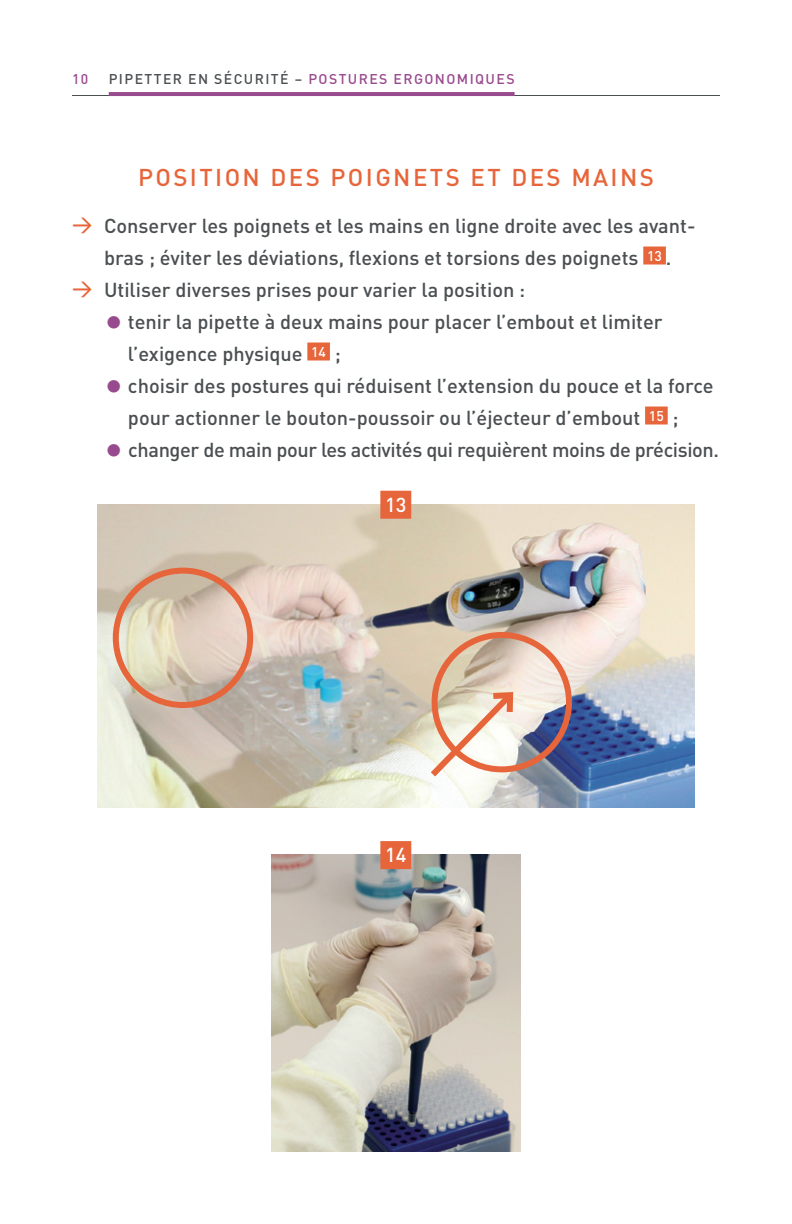
<style>
.page{position:relative;width:792px;height:1224px;background:#fff}
.page>*{position:absolute;margin:0;border:0;box-sizing:border-box;transform-origin:0 0}
.t1{font:500 24px "DIN";color:#e7653a}
.t2{font:500 20px/32px "DIN";color:#4a4f51}
.t3{font:500 20px "DIN";letter-spacing:-.02em;color:#4a4f51}
.t4{font:500 20px "DIN";color:#fff}
.t5{font:500 14px "DIN";letter-spacing:.1em;color:#984a8e}
.s1{color:#4a4f51}
.s2{color:#e7653a}
.s3{font-size:38px;color:#984a8e}
</style>
<div class="page">
<hr style="left:72px;top:95px;width:648px;height:1px;background:#4a4f51">
<hr style="left:109px;top:92px;width:406px;height:4px;background:#984a8e">
<div style="left:643px;top:247px;width:23px;height:18px;background:#e7653a"></div>
<div style="left:307px;top:343px;width:23px;height:18px;background:#e7653a"></div>
<div style="left:645px;top:407px;width:23px;height:18px;background:#e7653a"></div>
<img style="left:98px;top:504px;width:596px;height:304px">
<img style="left:272px;top:855px;width:248px;height:297px">
<div style="left:380px;top:491px;width:31px;height:28px;background:#e7653a"></div>
<div style="left:380px;top:841px;width:31px;height:28px;background:#e7653a"></div>
<svg style="left:424px;top:687px;width:95px;height:96px"></svg>
<div style="left:113px;top:568px;width:140px;height:140px;border:6px solid #e7653a;border-radius:50%"></div>
<div style="left:432px;top:632px;width:140px;height:140px;border:6px solid #e7653a;border-radius:50%"></div>
<p class="t5" style="left:72px;top:70px;width:18px">10</p>
<p class="t5" style="left:109px;top:70px;width:407px"><span class="s1">PIPETtER EN SÉCURITÉ –</span> POSTURES ERGONOMIQUES</p>
<p class="t1" style="left:138px;top:162px;width:34px">Positiondespoignetsetdesmains</p>
<p class="t2" style="left:72px;top:209px;width:625px"><span class="s2">&gt;</span> Conserver les poignets et les mains en ligne droite avec les avant-</p>
<p class="t2" style="left:104px;top:241px;width:569px">bras ; éviter les déviations, flexions et torsions des poignets <sup>13</sup> .</p>
<p class="t2" style="left:72px;top:273px;width:455px"><span class="s2">&gt;</span> Utiliser diverses prises pour varier la position :</p>
<p class="t2" style="left:128px;top:305px;width:536px;text-indent:-24px"><span class="s3">•</span> tenir la pipette à deux mains pour placer l’embout et limiter l’exigence physique <sup>14</sup> ;</p>
<p class="t2" style="left:104px;top:369px;width:611px;text-align:center"><span class="s3">•</span> choisir des postures qui réduisent l’extension du pouce et la force pour actionner le bouton-poussoir ou l’éjecteur d’embout <sup>15</sup> ;</p>
<p class="t3" style="left:104px;top:437px;width:617px"><span class="s3">•</span> changer de main pour les activités qui requièrent moins de précision.</p>
<p class="t4" style="left:385px;top:492px;width:23px">13</p>
<p class="t4" style="left:385px;top:842px;width:23px">14</p>
</div>
